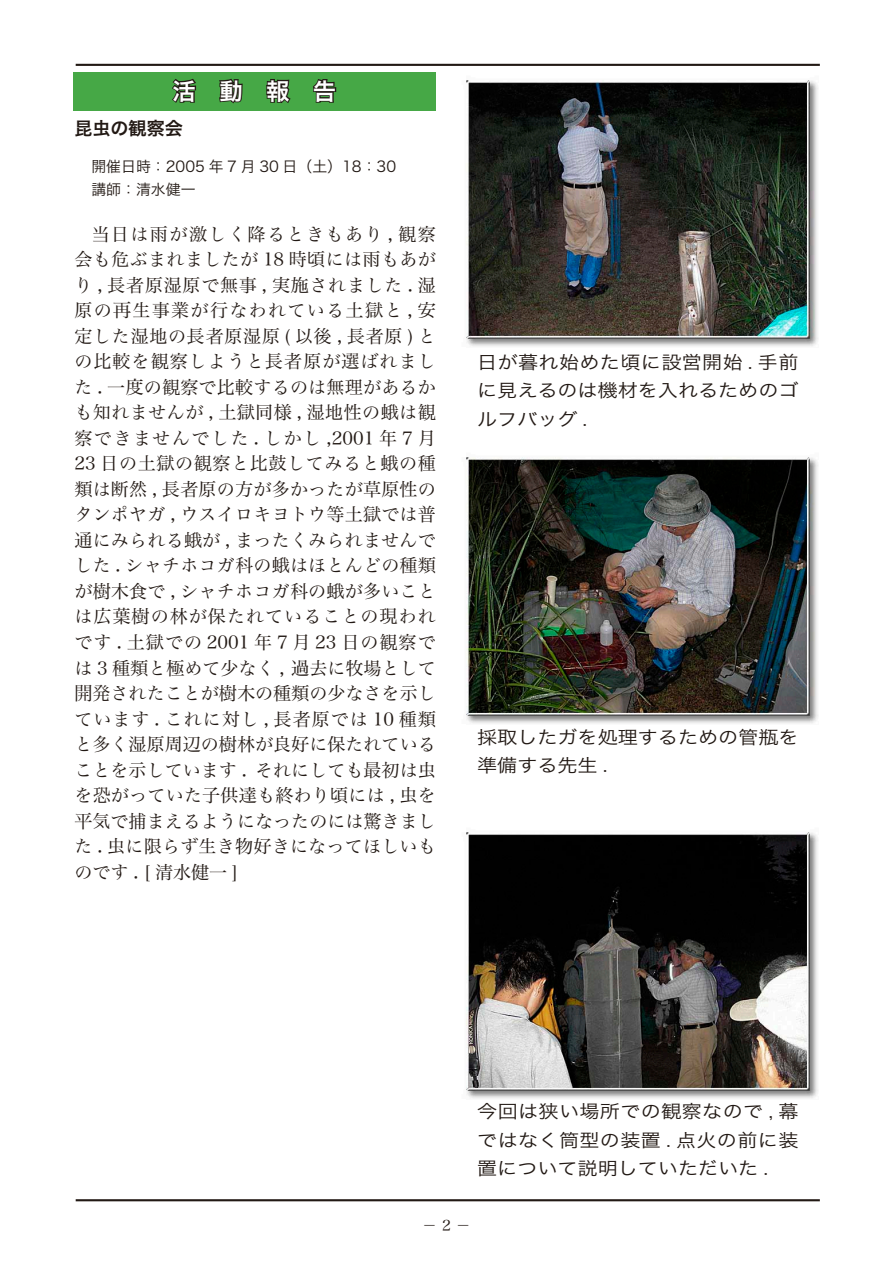
<style>
.page{position:relative;width:893px;height:1263px;background:#fff}
.page>*{position:absolute;margin:0;border:0;box-sizing:border-box;transform-origin:0 0}
.t1{font:23.4px "Hira Kaku Pro W6";color:#fff}
.活動報告__本文{font:18px/25.5px "Hira Min Pro W3";color:#221914;text-align:justify}
.t2{font:18px/28.5px "Hira Kaku Pro W3";color:#221914;text-align:justify;scale:1.11 1}
.活動報告_記事タイトル{font:18px "Hira Kaku Pro W6";color:#221914}
.活動報告__基本情報{font:14.85px "Hira Kaku Pro W3";color:#221914}
.t3{font:14.85px "Hira Min Pro W3";color:#221914}
</style>
<div class="page">
<div style="left:73px;top:72px;width:363px;height:39px;background:#46a846"></div>
<svg style="left:172px;top:78px;width:24px;height:25px"></svg>
<svg style="left:217px;top:63px;width:27px;height:41px"></svg>
<svg style="left:266px;top:79px;width:25px;height:24px"></svg>
<svg style="left:313px;top:79px;width:24px;height:24px"></svg>
<hr style="left:76px;top:64px;width:744px;height:2px;background:#221914">
<hr style="left:76px;top:1199px;width:744px;height:2px;background:#221914">
<img style="left:466px;top:80px;width:352px;height:267px">
<img style="left:466px;top:457px;width:352px;height:267px">
<img style="left:466px;top:832px;width:352px;height:267px">
<p class="t1" style="left:173px;top:70px;width:165px">活　動　報　告</p>
<p class="活動報告_記事タイトル" style="left:74px;top:112px;width:110px">昆虫の観察会</p>
<p class="活動報告__基本情報" style="left:91px;top:153px;width:306px">開催日時：2005 年 7 月 30 日（土）18：30</p>
<p class="活動報告__基本情報" style="left:91px;top:176px;width:106px">講師：清水健一</p>
<p class="活動報告__本文" style="left:74px;top:220px;width:363px;text-indent:17px">当日は雨が激しく降るときもあり , 観察会も危ぶまれましたが 18 時頃には雨もあがり , 長者原湿原で無事 , 実施されました . 湿原の再生事業が行なわれている土獄と , 安定した湿地の長者原湿原 ( 以後 , 長者原 ) との比較を観察しようと長者原が選ばれました . 一度の観察で比較するのは無理があるかも知れませんが , 土獄同様 , 湿地性の蛾は観察できませんでした . しかし ,2001 年 7 月23 日の土獄の観察と比鼓してみると蛾の種類は断然 , 長者原の方が多かったが草原性のタンポヤガ , ウスイロキヨトウ等土獄では普通にみられる蛾が , まったくみられませんでした . シャチホコガ科の蛾はほとんどの種類が樹木食で , シャチホコガ科の蛾が多いことは広葉樹の林が保たれていることの現われです . 土獄での 2001 年 7 月 23 日の観察では 3 種類と極めて少なく , 過去に牧場として開発されたことが樹木の種類の少なさを示しています . これに対し , 長者原では 10 種類と多く湿原周辺の樹林が良好に保たれていることを示しています . それにしても最初は虫を恐がっていた子供達も終わり頃には , 虫を平気で捕まえるようになったのには驚きました . 虫に限らず生き物好きになってほしいものです . [ 清水健一 ]</p>
<p class="t2" style="left:477px;top:346px;width:291px">日が暮れ始めた頃に設営開始 . 手前に見えるのは機材を入れるためのゴルフバッグ .</p>
<p class="t2" style="left:477px;top:721px;width:291px">採取したガを処理するための管瓶を準備する先生 .</p>
<p class="t2" style="left:477px;top:1096px;width:291px">今回は狭い場所での観察なので , 幕ではなく筒型の装置 . 点火の前に装置について説明していただいた .</p>
<p class="t3" style="left:422px;top:1213px;width:50px">－ 2 －</p>
</div>
